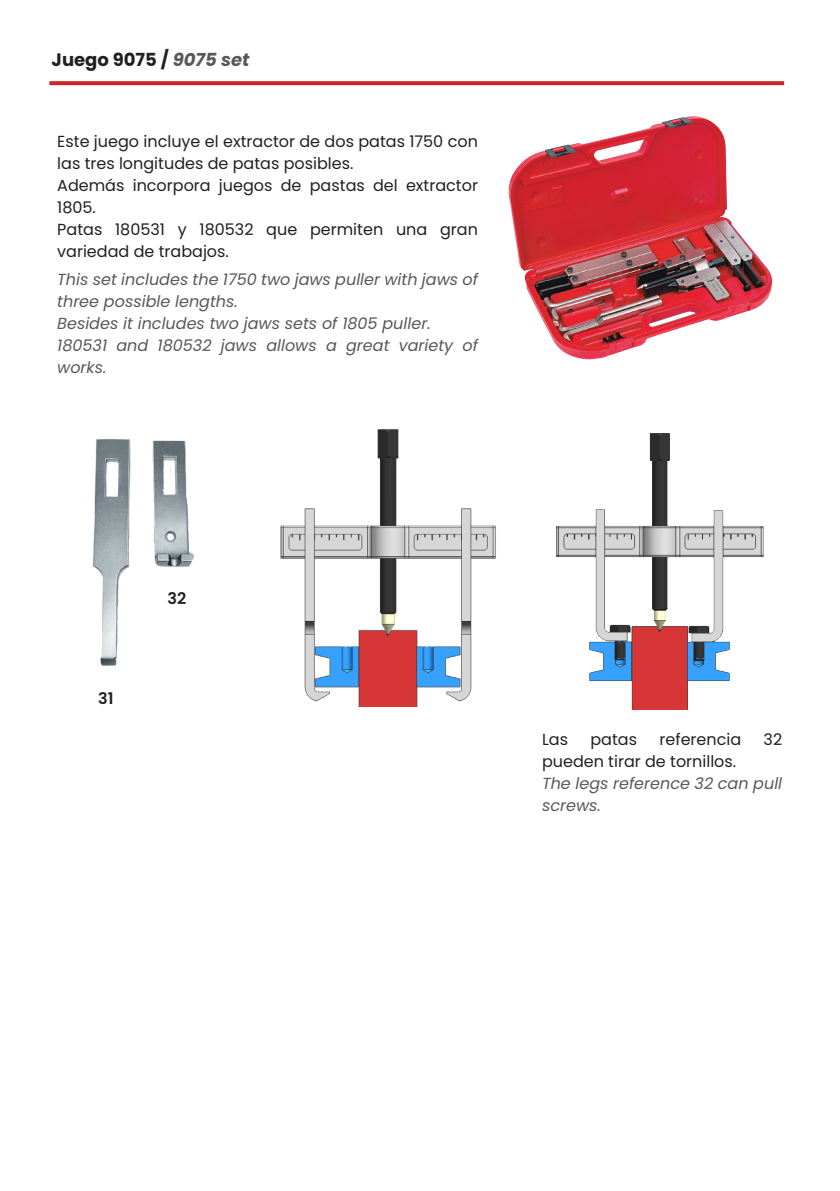
<style>
.page{position:relative;width:840px;height:1191px;background:#fff}
.page>*{position:absolute;margin:0;border:0;box-sizing:border-box;transform-origin:0 0}
.t1{font:700 18px "Poppins";color:#231f20}
.t2{font:16px/22px "Poppins";color:#231f20}
.t3{font:italic 16px/22px "Poppins";color:#57585a}
.t4{font:600 16px "Poppins";color:#231f20}
.s1{font-style:italic;color:#57585a}
</style>
<div class="page">
<svg style="left:49px;top:81px;width:734px;height:4px;background:#d32c33"></svg>
<img style="left:508px;top:116px;width:265px;height:244px">
<img style="left:92px;top:439px;width:102px;height:227px">
<img style="left:280px;top:429px;width:216px;height:278px">
<img style="left:556px;top:433px;width:208px;height:276px">
<p class="t1" style="left:52px;top:50px;width:199px">Juego 9075 / <span class="s1">9075 set</span></p>
<p class="t2" style="left:57px;top:131px;width:422px">Este juego incluye el extractor de dos patas 1750 con las tres longitudes de patas posibles.</p>
<p class="t2" style="left:57px;top:175px;width:422px">Además incorpora juegos de pastas del extractor<br>1805.</p>
<p class="t2" style="left:57px;top:219px;width:422px">Patas 180531 y 180532 que permiten una gran variedad de trabajos.</p>
<p class="t3" style="left:57px;top:268px;width:422px">This set includes the 1750 two jaws puller with jaws of three possible lengths.</p>
<p class="t3" style="left:57px;top:312px;width:375px">Besides it includes two jaws sets of 1805 puller.</p>
<p class="t3" style="left:57px;top:334px;width:422px">180531 and 180532 jaws allows a great variety of works.</p>
<p class="t4" style="left:98px;top:689px;width:17px">31</p>
<p class="t4" style="left:167px;top:589px;width:20px">32</p>
<p class="t2" style="left:541px;top:728px;width:28px">Las</p>
<p class="t2" style="left:590px;top:728px;width:48px">patas</p>
<p class="t2" style="left:659px;top:728px;width:83px">referencia</p>
<p class="t2" style="left:763px;top:728px;width:20px">32</p>
<p class="t2" style="left:541px;top:750px;width:196px">pueden tirar de tornillos.</p>
<p class="t3" style="left:541px;top:772px;width:241px">The legs reference 32 can pull screws.</p>
</div>
